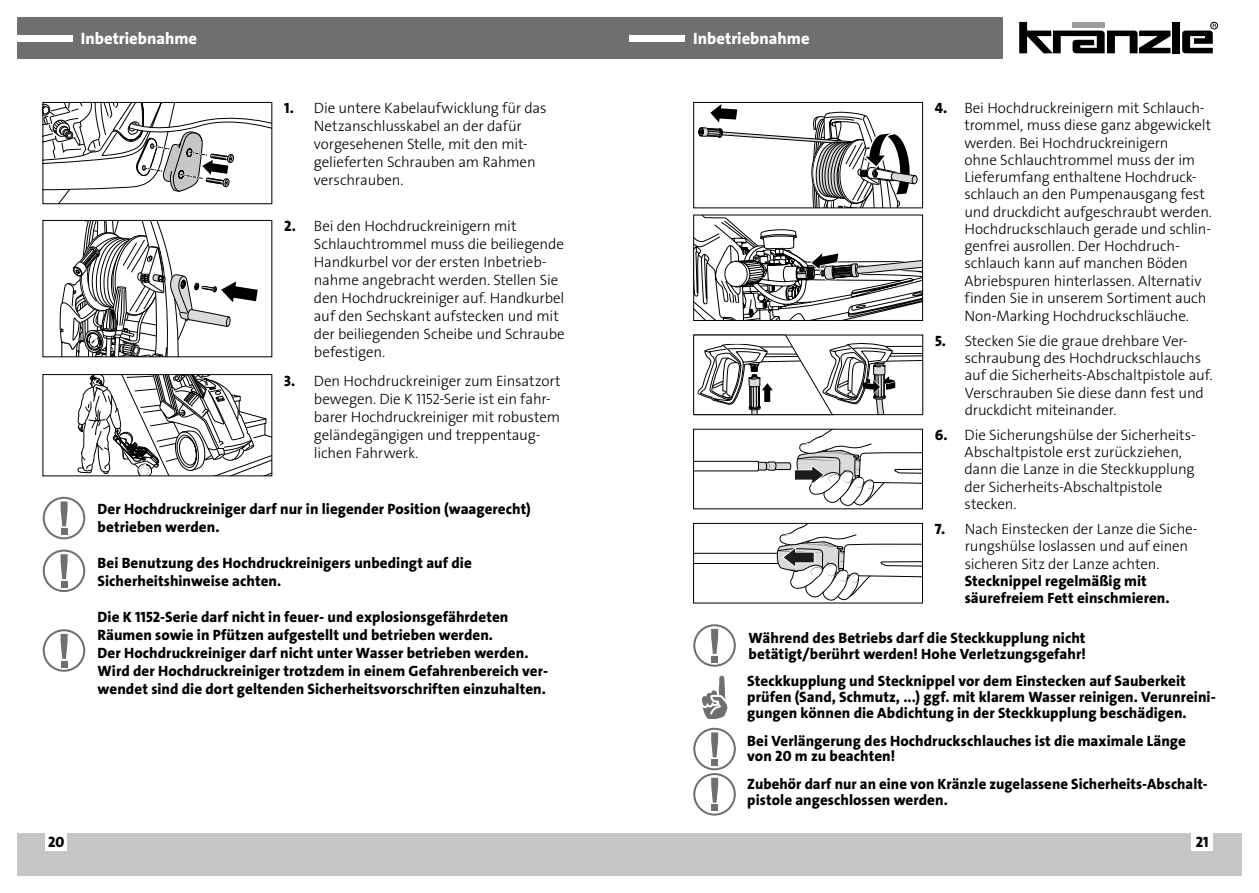
<style>
.page{position:relative;width:1259px;height:893px;background:#fff}
.page>*{position:absolute;margin:0;border:0;box-sizing:border-box;transform-origin:0 0}
.t1{font:16.5px "The Sans LP8 Ex Bld";color:#fff}
.t2{font:15px/17.2px "The Sans LP3 Lig";letter-spacing:-.01em;color:#000}
.t3{font:15px/18px "The Sans LP8 Ex Bld";letter-spacing:.005em;color:#000}
.s1{font-family:"The Sans LP8 Ex Bld"}
</style>
<div class="page">
<div style="left:629px;top:833px;width:613px;height:43px;background:#c6c6c6"></div>
<div style="left:17px;top:833px;width:612px;height:43px;background:#c6c6c6"></div>
<div style="left:1191px;top:833px;width:22px;height:18px;background:#fff"></div>
<div style="left:46px;top:833px;width:21px;height:18px;background:#fff"></div>
<div style="left:17px;top:17px;width:985px;height:41px;background:#706f6f"></div>
<div style="left:17px;top:35px;width:55px;height:6px;background:#fff"></div>
<div style="left:629px;top:35px;width:56px;height:6px;background:#fff"></div>
<svg style="left:1019px;top:22px;width:151px;height:31px"></svg>
<div style="left:1172px;top:22px;width:7px;height:31px;background:#000"></div>
<div style="left:1210px;top:22px;width:7px;height:7px;border:1px solid #000;border-radius:50%"></div>
<svg style="left:1182px;top:24px;width:34px;height:29px"></svg>
<svg style="left:45px;top:104px;width:225px;height:98px"></svg>
<div style="left:43px;top:102px;width:229px;height:102px;border:1px solid #000"></div>
<svg style="left:78px;top:376px;width:192px;height:98px"></svg>
<div style="left:43px;top:374px;width:229px;height:102px;border:1px solid #000"></div>
<svg style="left:43px;top:550px;width:42px;height:42px"></svg>
<div style="left:61px;top:581px;width:6px;height:7px;background:#706f6f"></div>
<svg style="left:43px;top:497px;width:42px;height:42px"></svg>
<div style="left:61px;top:528px;width:6px;height:7px;background:#706f6f"></div>
<svg style="left:43px;top:629px;width:42px;height:43px"></svg>
<svg style="left:54px;top:222px;width:208px;height:136px"></svg>
<div style="left:43px;top:220px;width:229px;height:137px;border:1px solid #000"></div>
<svg style="left:693px;top:428px;width:230px;height:82px"></svg>
<svg style="left:693px;top:102px;width:230px;height:219px"></svg>
<svg style="left:693px;top:334px;width:230px;height:81px"></svg>
<svg style="left:693px;top:523px;width:230px;height:81px"></svg>
<svg style="left:693px;top:624px;width:43px;height:43px"></svg>
<div style="left:711px;top:656px;width:7px;height:6px;background:#706f6f"></div>
<svg style="left:693px;top:728px;width:43px;height:88px"></svg>
<div style="left:711px;top:759px;width:7px;height:7px;background:#706f6f"></div>
<svg style="left:702px;top:676px;width:26px;height:42px"></svg>
<p class="t1" style="left:81px;top:28px;width:118px">Inbetriebnahme</p>
<p class="t1" style="left:693px;top:28px;width:118px">Inbetriebnahme</p>
<p class="t2" style="left:314px;top:99px;width:234px;line-height:18px;text-indent:-30px"><span class="s1">1.</span> Die untere Kabelaufwicklung für das<br>Netzanschlusskabel an der dafür vorgesehenen Stelle, mit den mit&shy;gelieferten Schrauben am Rahmen verschrauben.</p>
<p class="t2" style="left:314px;top:217px;width:252px;line-height:18px;text-indent:-30px"><span class="s1">2.</span> Bei den Hochdruckreinigern mit Schlauchtrommel muss die beiliegende Handkurbel vor der ersten Inbetrieb&shy;nahme angebracht werden. Stellen Sie den Hochdruckreiniger auf. Handkurbel auf den Sechskant aufstecken und mit der beiliegenden Scheibe und Schraube befestigen.</p>
<p class="t2" style="left:314px;top:372px;width:248px;line-height:18px;text-indent:-30px"><span class="s1">3.</span> Den Hochdruckreiniger zum Einsatzort bewegen. Die K 1152-Serie ist ein fahr&shy;barer Hochdruckreiniger mit robustem geländegängigen und treppentaug&shy;lichen Fahrwerk.</p>
<p class="t3" style="left:98px;top:500px;width:435px">Der Hochdruckreiniger darf nur in liegender Position (waagerecht) betrieben werden.</p>
<p class="t3" style="left:98px;top:554px;width:376px">Bei Benutzung des Hochdruckreinigers unbedingt auf die<br>Sicherheitshinweise achten.</p>
<p class="t3" style="left:98px;top:608px;width:452px">Die K 1152-Serie darf nicht in feuer- und explosionsgefährdeten Räumen sowie in Pfützen aufgestellt und betrieben werden.<br>Der Hochdruckreiniger darf nicht unter Wasser betrieben werden.<br>Wird der Hochdruckreiniger trotzdem in einem Gefahrenbereich ver&shy;wendet sind die dort geltenden Sicherheitsvorschriften einzuhalten.</p>
<p class="t2" style="left:964px;top:100px;width:249px;text-indent:-30px"><span class="s1">4.</span> Bei Hochdruckreinigern mit Schlauch&shy;trommel, muss diese ganz abgewickelt werden. Bei Hochdruckreinigern<br>ohne Schlauchtrommel muss der im Lieferumfang enthaltene Hochdruck&shy;schlauch an den Pumpenausgang fest und druckdicht aufgeschraubt werden.<br>Hochdruckschlauch gerade und schlin&shy;genfrei ausrollen. Der Hochdruch&shy;schlauch kann auf manchen Böden Abriebspuren hinterlassen. Alternativ finden Sie in unserem Sortiment auch Non-Marking Hochdruckschläuche.</p>
<p class="t2" style="left:964px;top:332px;width:249px;text-indent:-30px"><span class="s1">5.</span> Stecken Sie die graue drehbare Ver&shy;schraubung des Hochdruckschlauchs auf die Sicherheits-Abschaltpistole auf.<br>Verschrauben Sie diese dann fest und druckdicht miteinander.</p>
<p class="t2" style="left:964px;top:426px;width:233px;text-indent:-30px"><span class="s1">6.</span> Die Sicherungshülse der Sicherheits-<br>Abschaltpistole erst zurückziehen, dann die Lanze in die Steckkupplung der Sicherheits-Abschaltpistole stecken.</p>
<p class="t2" style="left:964px;top:521px;width:234px;text-indent:-30px"><span class="s1">7.</span> Nach Einstecken der Lanze die Siche&shy;rungshülse loslassen und auf einen sicheren Sitz der Lanze achten.</p>
<p class="t3" style="left:964px;top:572px;width:206px;line-height:17.2px">Stecknippel regelmäßig mit säurefreiem Fett einschmieren.</p>
<p class="t3" style="left:748px;top:630px;width:339px;line-height:15.8px">Während des Betriebs darf die Steckkupplung nicht betätigt/berührt werden! Hohe Verletzungsgefahr!</p>
<p class="t3" style="left:747px;top:673px;width:470px;line-height:15.8px">Steckkupplung und Stecknippel vor dem Einstecken auf Sauberkeit prüfen (Sand, Schmutz, ...) ggf. mit klarem Wasser reinigen. Verunreini&shy;gungen können die Abdichtung in der Steckkupplung beschädigen.</p>
<p class="t3" style="left:747px;top:733px;width:440px;line-height:15.8px">Bei Verlängerung des Hochdruckschlauches ist die maximale Länge von 20 m zu beachten!</p>
<p class="t3" style="left:747px;top:776px;width:462px;line-height:15.8px">Zubehör darf nur an eine von Kränzle zugelassene Sicherheits-Abschalt&shy;pistole angeschlossen werden.</p>
<p class="t3" style="left:48px;top:833px;width:18px">20</p>
<p class="t3" style="left:1196px;top:833px;width:14px">21</p>
</div>
